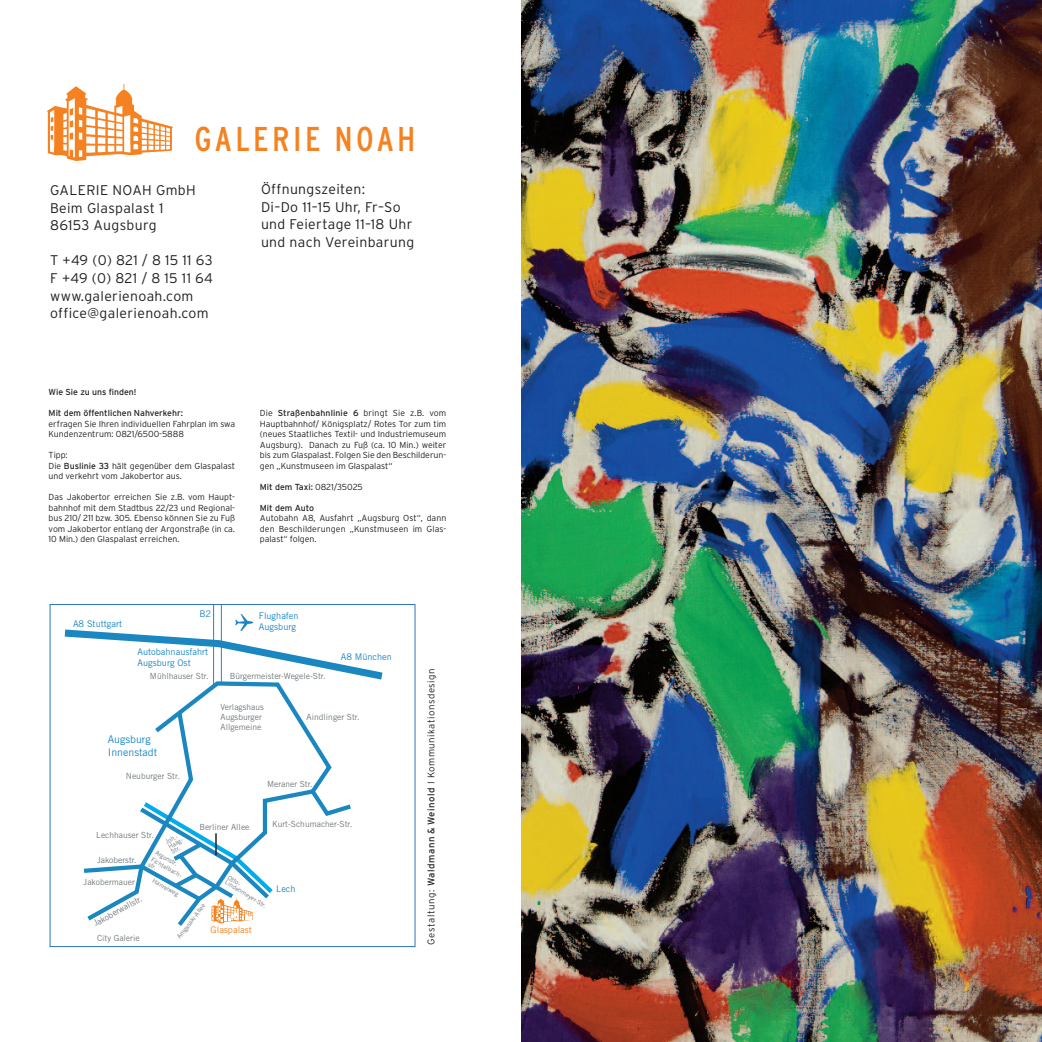
<style>
.page{position:relative;width:1042px;height:1042px;background:#fff}
.page>*{position:absolute;margin:0;border:0;box-sizing:border-box;transform-origin:0 0}
.t1{font:condensed 34.48px "Interstate";letter-spacing:.1em;color:#f58220}
.t2{font:300 14px/17.7px "Interstate";letter-spacing:.025em;color:#231f20}
.t3{font:10.5px/12.8px "Trade Gothic";color:#1b87c1}
.t4{font:300 9.62px "Interstate";letter-spacing:.05em;color:#231f20}
.t5{font:9.1px/11px "Trade Gothic";color:#1b87c1}
.t6{font:9.1px "Trade Gothic";color:#f58220}
.t7{font:300 8.75px/10.5px "Interstate";color:#231f20;text-align:justify}
.t8{font:8.75px "Interstate";color:#231f20}
.t9{font:8.4px/10.2px "Trade Gothic";color:#737a7e}
.t10{font:6.3px/5.6px "Trade Gothic";color:#737a7e}
.s1{font-weight:400}
.s2{font-weight:300}
</style>
<div class="page">
<img style="left:521px;top:0;width:521px;height:1042px">
<svg style="left:178px;top:684px;width:154px;height:242px"></svg>
<svg style="left:307px;top:785px;width:44px;height:33px"></svg>
<hr style="left:221px;top:605px;width:1px;height:79px;background:#1b87c1">
<hr style="left:213px;top:605px;width:1px;height:79px;background:#1b87c1">
<svg style="left:65px;top:614px;width:318px;height:70px"></svg>
<svg style="left:83px;top:708px;width:194px;height:216px"></svg>
<div style="left:50px;top:604px;width:365px;height:343px;border:1px solid #2f76b8"></div>
<img style="left:48px;top:84px;width:124px;height:76px">
<h1 class="t1" style="left:194px;top:119px;width:223px">GALERIE NOAH</h1>
<h2 class="t2" style="left:50px;top:181px;width:147px">GALERIE NOAH GmbH<br>Beim Glaspalast 1<br>86153 Augsburg</h2>
<h2 class="t2" style="left:50px;top:252px;width:164px">T +49 (0) 821 / 8 15 11 63<br>F +49 (0) 821 / 8 15 11 64 www.galerienoah.com office@galerienoah.com</h2>
<h2 class="t2" style="left:261px;top:180px;width:155px">Öffnungszeiten:<br>Di–Do 11–15 Uhr, Fr–So und Feiertage 11–18 Uhr und nach Vereinbarung</h2>
<p class="t8" style="left:49px;top:387px;width:89px">Wie Sie zu uns finden!</p>
<p class="t8" style="left:49px;top:408px;width:136px">Mit dem öffentlichen Nahverkehr:</p>
<p class="t7" style="left:49px;top:418px;width:188px">erfragen Sie Ihren individuellen Fahrplan im swa<br>Kundenzentrum: 0821/6500-5888</p>
<p class="t7" style="left:49px;top:450px;width:188px;text-align:left">Tipp:<br>Die <span class="s1">Buslinie 33</span> hält gegenüber dem Glaspalast und verkehrt vom Jakobertor aus.</p>
<p class="t7" style="left:49px;top:492px;width:188px">Das Jakobertor erreichen Sie z.B. vom Haupt&shy;bahnhof mit dem Stadtbus 22/23 und Regional&shy;bus 210/ 211 bzw. 305. Ebenso können Sie zu Fuß vom Jakobertor entlang der Argonstraße (in ca.<br>10 Min.) den Glaspalast erreichen.</p>
<p class="t7" style="left:260px;top:408px;width:188px">Die <span class="s1">Straßenbahnlinie 6</span> bringt Sie z.B. vom Hauptbahnhof/ Königsplatz/ Rotes Tor zum tim (neues Staatliches Textil- und Industriemuseum Augsburg). Danach zu Fuß (ca. 10 Min.) weiter bis zum Glaspalast. Folgen Sie den Beschilderun&shy;gen „Kunstmuseen im Glaspalast“</p>
<p class="t8" style="left:260px;top:482px;width:104px">Mit dem Taxi: <span class="s2">0821/35025</span></p>
<p class="t8" style="left:260px;top:503px;width:56px">Mit dem Auto</p>
<p class="t7" style="left:260px;top:513px;width:188px">Autobahn A8, Ausfahrt „Augsburg Ost“, dann den Beschilderungen „Kunstmuseen im Glas&shy;palast“ folgen.</p>
<p class="t5" style="left:73px;top:618px;width:51px">A8 Stuttgart</p>
<p class="t5" style="left:199px;top:609px;width:13px">B2</p>
<p class="t5" style="left:259px;top:611px;width:41px">Flughafen<br>Augsburg</p>
<p class="t5" style="left:137px;top:647px;width:72px">Autobahnausfahrt<br>Augsburg Ost</p>
<p class="t9" style="left:150px;top:671px;width:60px">Mühlhauser Str.</p>
<p class="t9" style="left:230px;top:671px;width:98px">Bürgermeister-Wegele-Str.</p>
<p class="t9" style="left:220px;top:702px;width:45px">Verlagshaus<br>Augsburger<br>Allgemeine</p>
<p class="t9" style="left:307px;top:713px;width:55px">Aindlinger Str.</p>
<p class="t5" style="left:341px;top:651px;width:53px">A8 München</p>
<p class="t3" style="left:108px;top:733px;width:51px">Augsburg<br>Innenstadt</p>
<p class="t9" style="left:126px;top:771px;width:56px">Neuburger Str.</p>
<p class="t9" style="left:267px;top:779px;width:47px">Meraner Str.</p>
<p class="t9" style="left:199px;top:822px;width:52px">Berliner Allee</p>
<p class="t9" style="left:272px;top:820px;width:82px">Kurt-Schumacher-Str.</p>
<p class="t9" style="left:96px;top:831px;width:59px">Lechhauser Str.</p>
<p class="t9" style="left:97px;top:855px;width:41px">Jakoberstr.</p>
<p class="t9" style="left:84px;top:878px;width:53px">Jakobermauer</p>
<p class="t9" style="left:92px;top:920px;width:56px;rotate:-28deg">Jakoberwallstr.</p>
<p class="t9" style="left:97px;top:934px;width:44px">City Galerie</p>
<p class="t10" style="left:165px;top:840px;width:18px;rotate:-29deg">Joh.-<br>Haag-<br>Str.</p>
<p class="t10" style="left:157px;top:850px;width:26px;rotate:29deg">Argonstr.</p>
<p class="t10" style="left:152px;top:857px;width:36px;rotate:29deg">Fichtelbach&shy;str.</p>
<p class="t10" style="left:154px;top:878px;width:30px;rotate:29deg">Hanreiweg</p>
<p class="t10" style="left:230px;top:874px;width:49px;rotate:31deg">Otto-<br>Lindenmeyer-Str.</p>
<p class="t10" style="left:177px;top:936px;width:44px;rotate:-53deg">Amgasaki-Allee</p>
<p class="t6" style="left:211px;top:927px;width:43px">Glaspalast</p>
<p class="t5" style="left:276px;top:884px;width:21px">Lech</p>
<p class="t4" style="left:426px;top:944px;width:278px;rotate:-90deg">Gestaltung: <span class="s1">Waldmann &amp; Weinold</span> I Kommunikationsdesign</p>
</div>
